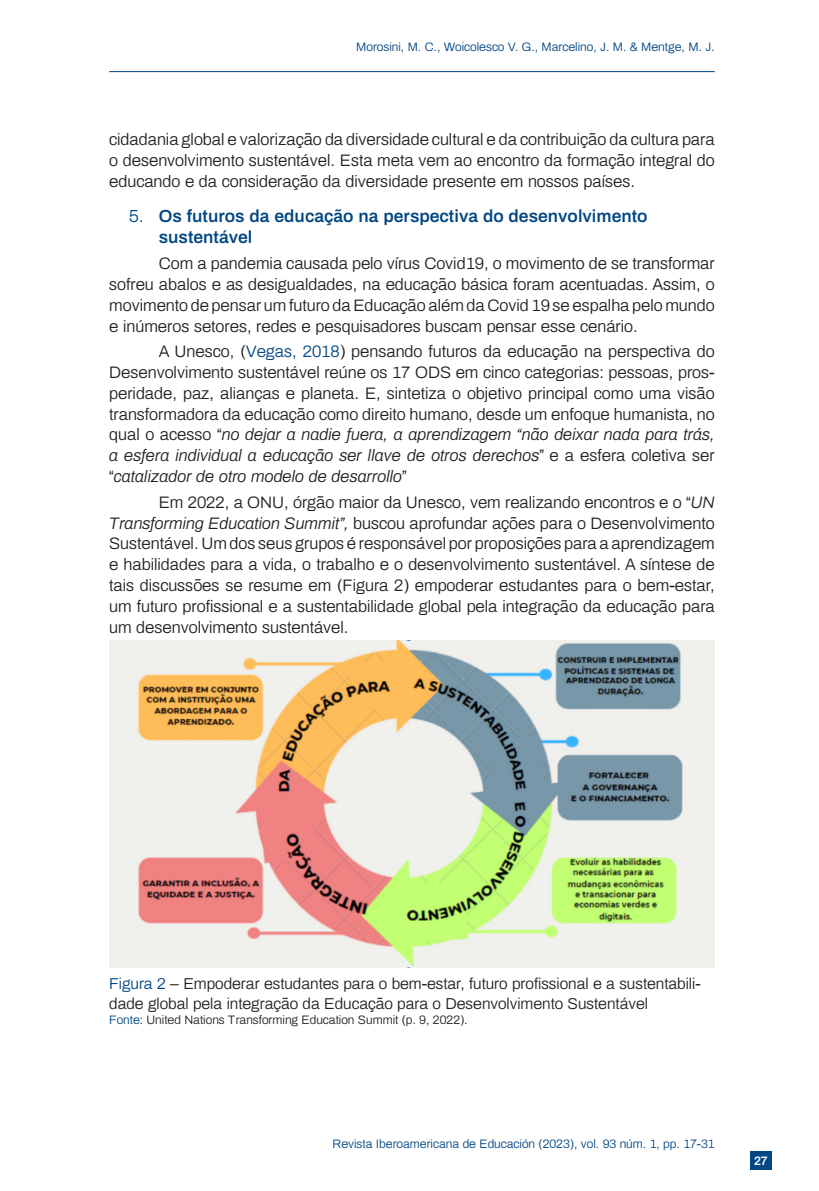
<style>
.page{position:relative;width:819px;height:1191px;background:#fff}
.page>*{position:absolute;margin:0;border:0;box-sizing:border-box;transform-origin:0 0}
.t1{font:600 17.5px/21px "Archivo";color:#004684}
.RIE_Texto{font:300 16.62px/20.8px "Archivo";color:#231f20;text-align:justify}
.RIE_Título_Grafico{font:300 15.75px/19.6px "Archivo";color:#231f20}
.t2{font:300 12.25px "Archivo";color:#004684}
.RIE_Fuente{font:300 12.25px "Archivo";color:#231f20}
.t3{font:600 12.25px "Archivo";color:#fff}
.s1{font-weight:300}
.s2{color:#004684}
.s3{font-style:italic}
</style>
<div class="page">
<hr style="left:109px;top:71px;width:605px;height:1px;background:#004684">
<img style="left:109px;top:641px;width:605px;height:326px">
<div style="left:750px;top:1151px;width:21px;height:19px;background:#004684"></div>
<p class="t2" style="left:356px;top:38px;width:360px">Morosini, M. C., Woicolesco V. G., Marcelino, J. M. &amp; Mentge, M. J.</p>
<p class="RIE_Texto" style="left:109px;top:128px;width:607px">cidadania global e valorização da diversidade cultural e da contribuição da cultura para o desenvolvimento sustentável. Esta meta vem ao encontro da formação integral do educando e da consideração da diversidade presente em nossos países.</p>
<p class="t1" style="left:159px;top:205px;width:490px;text-indent:-30px"><span class="s1">5.</span> Os futuros da educação na perspectiva do desenvolvimento sustentável</p>
<p class="RIE_Texto" style="left:109px;top:252px;width:607px;text-indent:50px">Com a pandemia causada pelo vírus Covid19, o movimento de se transformar sofreu abalos e as desigualdades, na educação básica foram acentuadas. Assim, o movimento de pensar um futuro da Educação além da Covid 19 se espalha pelo mundo e inúmeros setores, redes e pesquisadores buscam pensar esse cenário.</p>
<p class="RIE_Texto" style="left:109px;top:340px;width:607px;text-indent:50px">A Unesco, (<span class="s2">Vegas, 2018</span>) pensando futuros da educação na perspectiva do Desenvolvimento sustentável reúne os 17 ODS em cinco categorias: pessoas, pros&shy;peridade, paz, alianças e planeta. E, sintetiza o objetivo principal como uma visão transformadora da educação como direito humano, desde um enfoque humanista, no qual o acesso “<span class="s3">no dejar a nadie fuera, a aprendizagem “não deixar nada para trás, a esfera individual a educação ser llave de otros derechos</span>” e a esfera coletiva ser “<span class="s3">catalizador de otro modelo de desarrollo</span>”</p>
<p class="RIE_Texto" style="left:109px;top:490px;width:607px;text-indent:50px">Em 2022, a ONU, órgão maior da Unesco, vem realizando encontros e o “<span class="s3">UN Transforming Education Summit”,</span> buscou aprofundar ações para o Desenvolvimento Sustentável. Um dos seus grupos é responsável por proposições para a aprendizagem e habilidades para a vida, o trabalho e o desenvolvimento sustentável. A síntese de tais discussões se resume em (Figura 2) empoderar estudantes para o bem-estar, um futuro profissional e a sustentabilidade global pela integração da educação para um desenvolvimento sustentável.</p>
<p class="RIE_Título_Grafico" style="left:109px;top:973px;width:593px"><span class="s2">Figura 2</span> – Empoderar estudantes para o bem-estar, futuro profissional e a sustentabili&shy;dade global pela integração da Educação para o Desenvolvimento Sustentável</p>
<p class="RIE_Fuente" style="left:109px;top:1010px;width:360px"><span class="s2">Fonte</span>: United Nations Transforming Education Summit (p. 9, 2022).</p>
<p class="t2" style="left:332px;top:1135px;width:383px">Revista Iberoamericana de Educación (2023), vol. 93 núm. 1, pp. 17-31</p>
<p class="t3" style="left:754px;top:1152px;width:15px">27</p>
</div>
